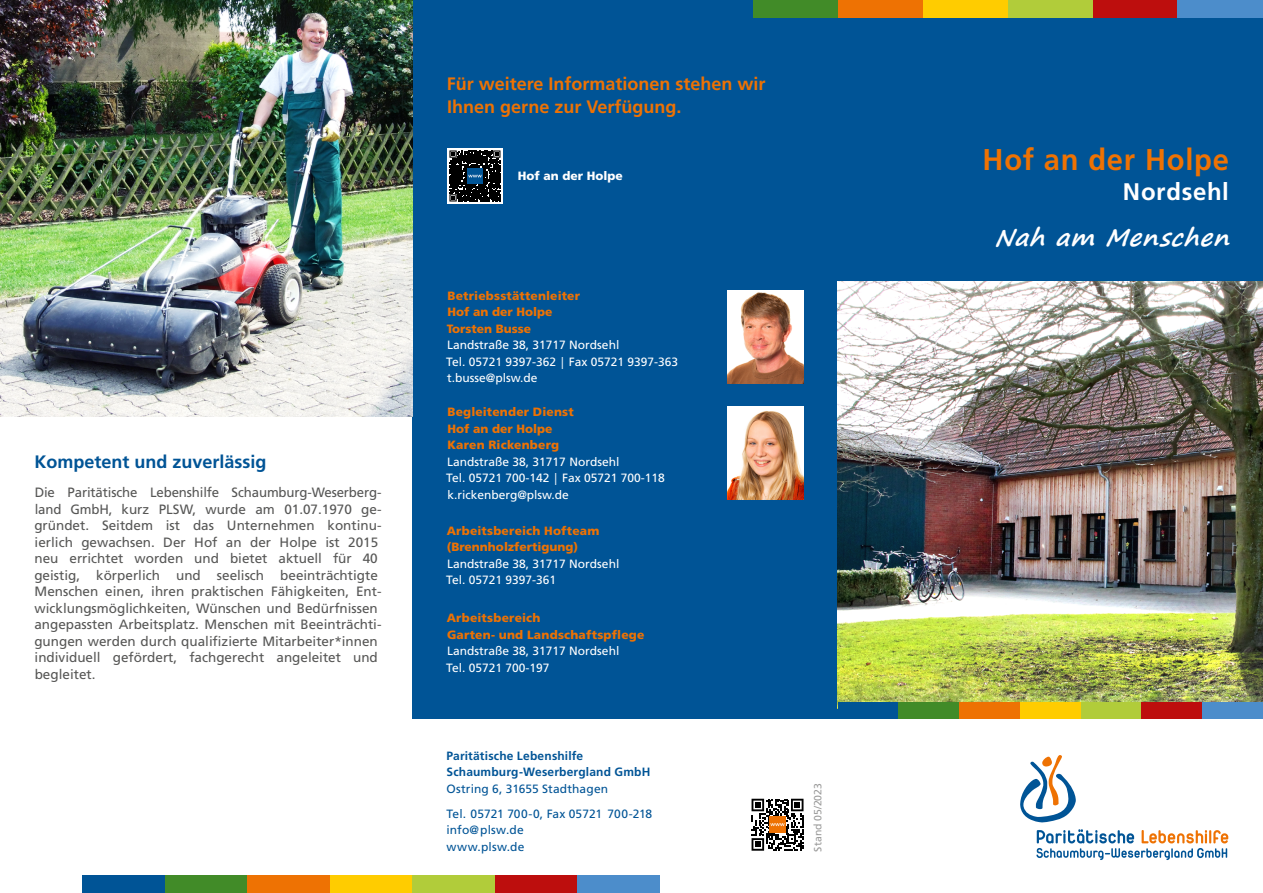
<style>
.page{position:relative;width:1263px;height:893px;background:#fff}
.page>*{position:absolute;margin:0;border:0;box-sizing:border-box;transform-origin:0 0}
.t1{font:700 30px "Frutiger LT Pro";letter-spacing:.025em;color:#ee7203}
.t2{font:italic 700 24px "Segoe Print";color:#fff}
.t3{font:700 24px "Frutiger LT Pro";letter-spacing:.03em;color:#fff}
.t4{font:700 18px/22.5px "Frutiger LT Pro";color:#ee7203}
.t5{font:700 18px "Frutiger LT Pro";color:#005496}
.t6{font:13.5px/16.5px "Frutiger LT Pro";color:#575756}
.t7{font:12px/16.5px "Frutiger LT Pro";color:#fff}
.t8{font:900 12px/16.5px "Frutiger LT Pro";letter-spacing:.01em;color:#ee7203}
.t9{font:12px/25px "Frutiger LT Pro";letter-spacing:.01em;color:#005496}
.t10{font:700 12px/16.5px "Frutiger LT Pro";letter-spacing:.015em;color:#005496}
.t11{font:900 12px "Frutiger LT Pro";color:#fff}
.t12{font:10.5px "Frutiger LT Pro";color:#575756}
.s1{font-family:"Futura PT"}
</style>
<div class="page">
<div style="left:838px;top:0;width:425px;height:719px;background:#005496"></div>
<div style="left:412px;top:0;width:426px;height:719px;background:#005496"></div>
<div style="left:82px;top:876px;width:83px;height:17px;background:#005496"></div>
<div style="left:165px;top:876px;width:82px;height:17px;background:#418b28"></div>
<div style="left:247px;top:876px;width:83px;height:17px;background:#ee7203"></div>
<div style="left:330px;top:876px;width:82px;height:17px;background:#fc0"></div>
<div style="left:412px;top:876px;width:83px;height:17px;background:#b1cc3a"></div>
<div style="left:495px;top:876px;width:82px;height:17px;background:#bd0e0d"></div>
<div style="left:577px;top:876px;width:83px;height:17px;background:#4c8dcb"></div>
<img style="left:838px;top:281px;width:425px;height:421px">
<div style="left:898px;top:702px;width:61px;height:17px;background:#418b28"></div>
<div style="left:959px;top:702px;width:61px;height:17px;background:#ee7203"></div>
<div style="left:1081px;top:702px;width:61px;height:17px;background:#b1cc3a"></div>
<div style="left:1141px;top:702px;width:61px;height:17px;background:#bd0e0d"></div>
<div style="left:1202px;top:702px;width:61px;height:17px;background:#4c8dcb"></div>
<div style="left:1020px;top:702px;width:61px;height:17px;background:#fc0"></div>
<svg style="left:1020px;top:755px;width:56px;height:68px"></svg>
<svg style="left:1036px;top:829px;width:192px;height:31px"></svg>
<img style="left:727px;top:407px;width:77px;height:93px">
<svg style="left:751px;top:799px;width:52px;height:52px"></svg>
<img style="left:769px;top:817px;width:17px;height:16px">
<div style="left:447px;top:148px;width:56px;height:56px;background:linear-gradient(to right,#fff,#fff)"></div>
<svg style="left:449px;top:150px;width:51px;height:52px;background:#1e1e1e"></svg>
<img style="left:467px;top:168px;width:16px;height:16px">
<img style="left:727px;top:290px;width:77px;height:93px">
<img style="left:0;top:0;width:412px;height:416px">
<div style="left:753px;top:0;width:85px;height:17px;background:#418b28"></div>
<div style="left:838px;top:0;width:85px;height:17px;background:#ee7203"></div>
<div style="left:923px;top:0;width:85px;height:17px;background:#fc0"></div>
<div style="left:1008px;top:0;width:85px;height:17px;background:#b1cc3a"></div>
<div style="left:1093px;top:0;width:84px;height:17px;background:#bd0e0d"></div>
<div style="left:1177px;top:0;width:86px;height:17px;background:#4c8dcb"></div>
<h3 class="t5" style="left:34px;top:451px;width:234px">Kompetent und zuverlässig</h3>
<p class="t6" style="left:34px;top:484px;width:349px">Die Paritätische Lebenshilfe Schaumburg-Weserberg&shy;land GmbH, kurz PLSW, wurde am 01.07.1970 ge&shy;gründet. Seitdem ist das Unternehmen kontinu&shy;ierlich gewachsen. Der Hof an der Holpe ist 2015 neu errichtet worden und bietet aktuell für 40 geistig, körperlich und seelisch beeinträchtigte Menschen einen, ihren praktischen Fähigkeiten, Ent&shy;wicklungsmöglichkeiten, Wünschen und Bedürfnissen angepassten Arbeitsplatz. Menschen mit Beeinträchti&shy;gungen werden durch qualifizierte Mitarbeiter*innen individuell gefördert, fachgerecht angeleitet und begleitet.</p>
<h3 class="t4" style="left:447px;top:73px;width:320px">Für weitere Informationen stehen wir<br>Ihnen gerne zur Verfügung.</h3>
<p class="t11" style="left:518px;top:169px;width:107px">Hof an der Holpe</p>
<p class="t8" style="left:447px;top:287px;width:135px">Betriebsstättenleiter<br>Hof an der Holpe<br>Torsten Busse</p>
<p class="t7" style="left:446px;top:337px;width:233px">Landstraße 38, 31717 Nordsehl<br>Tel. 05721 9397-362 <span class="s1">|</span> Fax 05721 9397-363 t.busse@plsw.de</p>
<p class="t8" style="left:447px;top:404px;width:128px">Begleitender Dienst<br>Hof an der Holpe<br>Karen Rickenberg</p>
<p class="t7" style="left:446px;top:453px;width:220px">Landstraße 38, 31717 Nordsehl<br>Tel. 05721 700-142 <span class="s1">|</span> Fax 05721 700-118 k.rickenberg@plsw.de</p>
<p class="t8" style="left:447px;top:522px;width:154px">Arbeitsbereich Hofteam (Brennholzfertigung)</p>
<p class="t7" style="left:446px;top:555px;width:175px">Landstraße 38, 31717 Nordsehl<br>Tel. 05721 9397-361</p>
<p class="t8" style="left:447px;top:610px;width:199px">Arbeitsbereich<br>Garten- und Landschaftspflege</p>
<p class="t7" style="left:446px;top:643px;width:175px">Landstraße 38, 31717 Nordsehl<br>Tel. 05721 700-197</p>
<p class="t10" style="left:446px;top:747px;width:205px">Paritätische Lebenshilfe<br>Schaumburg-Weserbergland GmbH</p>
<p class="t9" style="left:446px;top:776px;width:207px">Ostring 6, 31655 Stadthagen<br>Tel. 05721 700-0, Fax 05721 700-218</p>
<p class="t9" style="left:446px;top:822px;width:79px;line-height:16.5px">info@ plsw.de www.plsw.de</p>
<p class="t12" style="left:812px;top:852px;width:70px;rotate:-90deg">Stand 05/2023</p>
<h1 class="t1" style="left:982px;top:142px;width:248px">Hof an der Holpe</h1>
<h2 class="t3" style="left:1123px;top:178px;width:108px">Nordsehl</h2>
<h2 class="t2" style="left:994px;top:215px;width:247px">Naham Menschen</h2>
</div>
